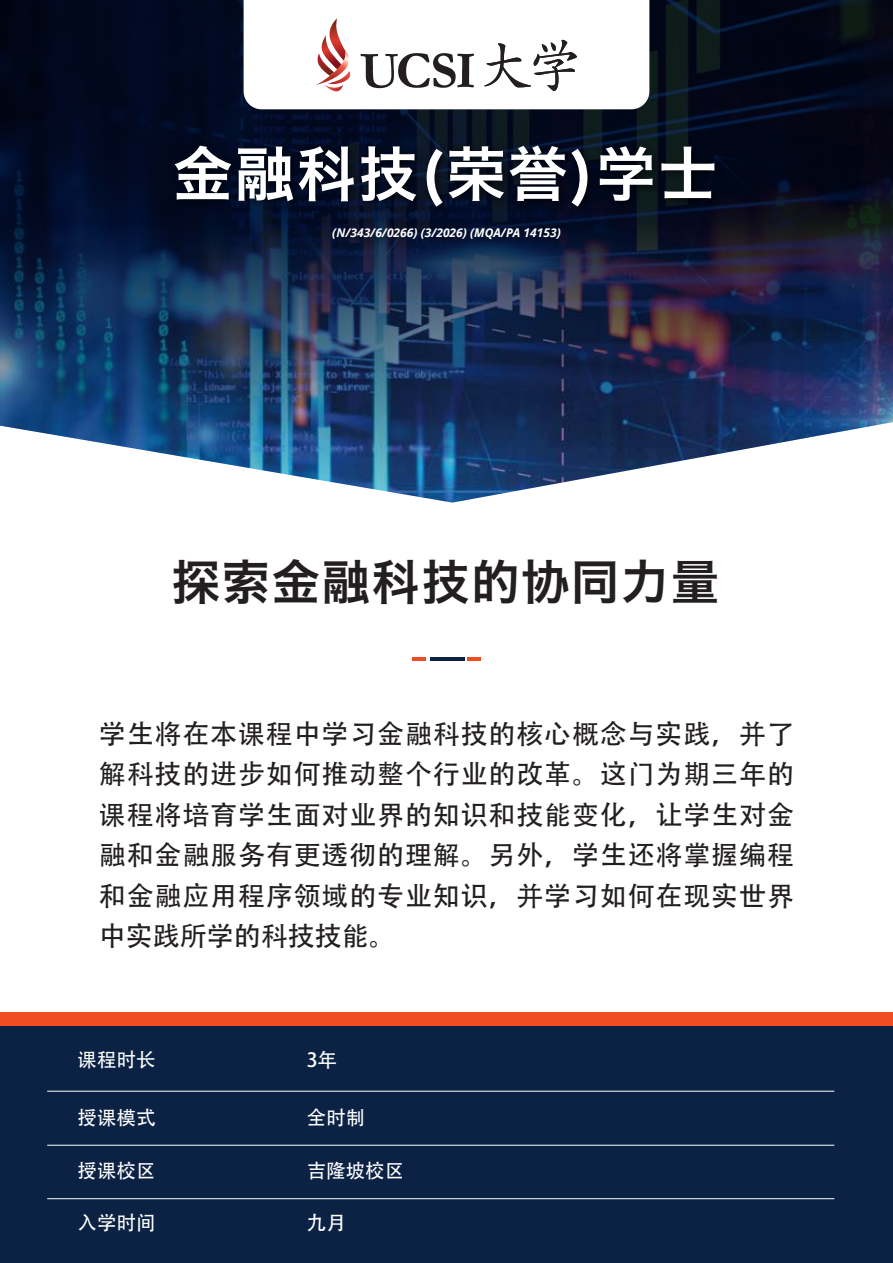
<style>
.page{position:relative;width:893px;height:1263px;background:#fff}
.page>*{position:absolute;margin:0;border:0;box-sizing:border-box;transform-origin:0 0}
.t1{font:59.4px "Hiragino Sans GB W6";letter-spacing:.04em;color:#fff}
.t2{font:48px "Hiragino Sans GB W6";letter-spacing:.04em;color:#231f20}
.t3{font:27px/40.5px "Adobe Heiti Std";letter-spacing:.03em;color:#231f20;text-align:justify}
.t4{font:19.5px "Adobe Heiti Std";color:#fff}
.t5{font:italic 700 12px "Open Sans";color:#fff}
</style>
<div class="page">
<img style="left:0;top:0;width:893px;height:503px">
<img style="left:165px;top:136px;width:568px;height:86px">
<img style="left:322px;top:216px;width:255px;height:41px">
<svg style="left:244px;top:0;width:405px;height:109px"></svg>
<div style="left:0;top:1012px;width:893px;height:122px;background:#f04d25"></div>
<div style="left:0;top:1026px;width:893px;height:237px;background:#0c2244"></div>
<hr style="left:47px;top:1091px;width:787px;height:1px;background:#fff">
<hr style="left:47px;top:1145px;width:787px;height:1px;background:#fff">
<hr style="left:47px;top:1198px;width:787px;height:1px;background:#fff">
<hr style="left:467px;top:657px;width:14px;height:4px;background:#f04d25">
<hr style="left:412px;top:657px;width:14px;height:4px;background:#f04d25">
<hr style="left:430px;top:657px;width:35px;height:4px;background:#0c2244">
<h1 class="t1" style="left:173px;top:135px;width:546px">金融科技(荣誉)学士</h1>
<p class="t5" style="left:332px;top:224px;width:230px">(N/343/6/0266) (3/2026) (MQA/PA 14153)</p>
<h2 class="t2" style="left:172px;top:550px;width:549px">探索金融科技的协同力量</h2>
<p class="t3" style="left:99px;top:714px;width:697px">学生将在本课程中学习金融科技的核心概念与实践，并了解科技的进步如何推动整个行业的改革。这门为期三年的课程将培育学生面对业界的知识和技能变化，让学生对金融和金融服务有更透彻的理解。另外，学生还将掌握编程和金融应用程序领域的专业知识，并学习如何在现实世界中实践所学的科技技能。</p>
<p class="t4" style="left:78px;top:1048px;width:79px">课程时长</p>
<p class="t4" style="left:78px;top:1106px;width:79px">授课模式</p>
<p class="t4" style="left:307px;top:1048px;width:32px">3年</p>
<p class="t4" style="left:307px;top:1106px;width:60px">全时制</p>
<p class="t4" style="left:78px;top:1159px;width:79px">授课校区</p>
<p class="t4" style="left:307px;top:1159px;width:99px">吉隆坡校区</p>
<p class="t4" style="left:307px;top:1211px;width:40px">九月</p>
<p class="t4" style="left:78px;top:1211px;width:79px">入学时间</p>
</div>
